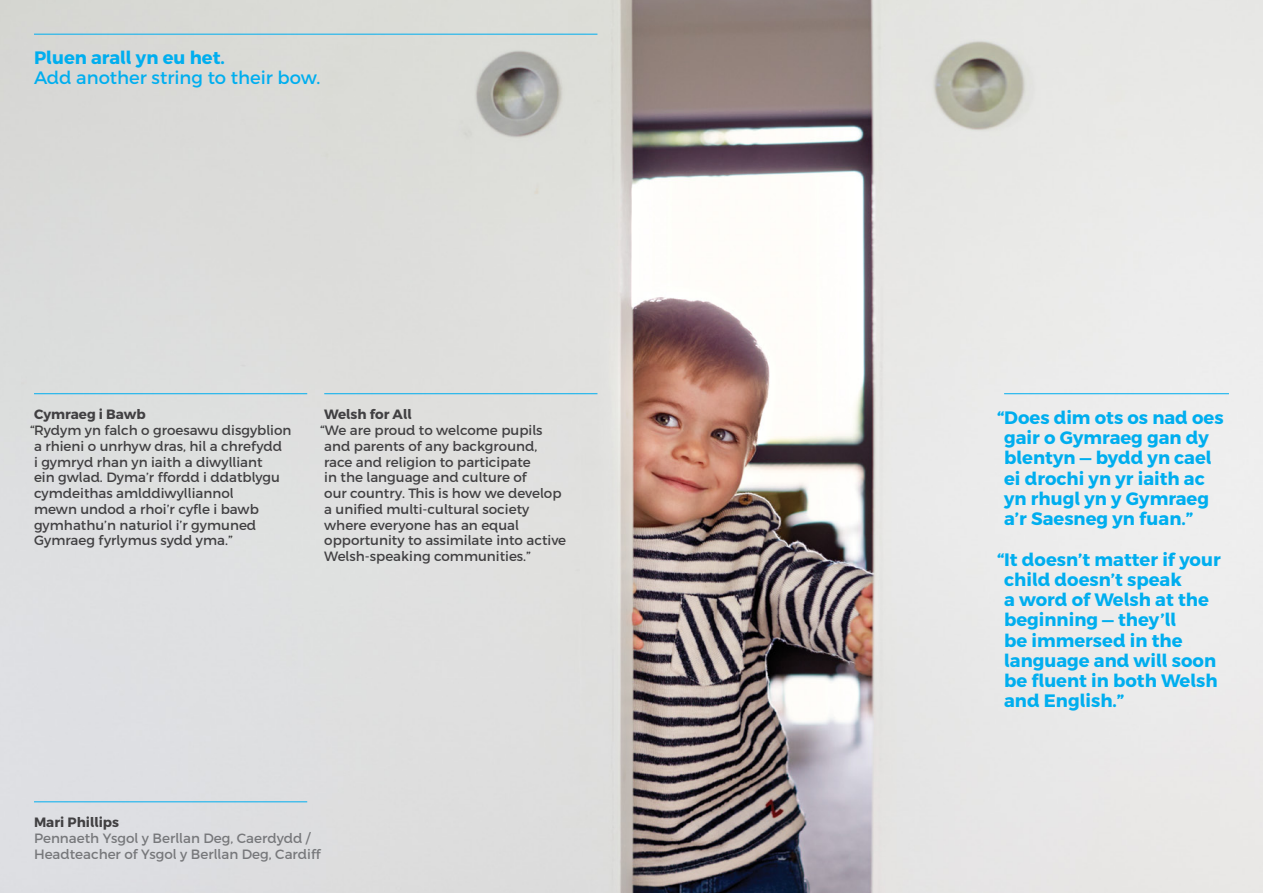
<style>
.page{position:relative;width:1263px;height:893px;background:#fff}
.page>*{position:absolute;margin:0;border:0;box-sizing:border-box;transform-origin:0 0}
.t1{font:700 18px/20.2px "Cymraeg";color:#00aeef}
.t2{font:18px/20.2px "Cymraeg";color:#00aeef}
.t3{font:13.5px/15.8px "Cymraeg";color:#414042}
.t4{font:13.5px/15.8px "Cymraeg";color:#77787b}
.t5{font:700 13.5px "Cymraeg";color:#414042}
.s1{font-weight:700}
</style>
<div class="page">
<img style="left:0;top:0;width:1263px;height:893px">
<hr style="left:1004px;top:393px;width:225px;height:1px;background:#00aeef">
<hr style="left:34px;top:802px;width:273px;height:1px;background:#00aeef">
<hr style="left:34px;top:34px;width:563px;height:1px;background:#00aeef">
<hr style="left:324px;top:393px;width:273px;height:1px;background:#00aeef">
<hr style="left:34px;top:393px;width:273px;height:1px;background:#00aeef">
<p class="t2" style="left:34px;top:48px;width:288px"><span class="s1">Pluen arall yn eu het.<br></span>Add another string to their bow.</p>
<p class="t3" style="left:30px;top:407px;width:263px"><span class="s1">Cymraeg i Bawb<br></span>“Rydym yn falch o groesawu disgyblion a rhieni o unrhyw dras, hil a chrefydd<br>i gymryd rhan yn iaith a diwylliant<br>ein gwlad. Dyma’r ffordd i ddatblygu cymdeithas amlddiwylliannol<br>mewn undod a rhoi’r cyfle i bawb gymhathu’n naturiol i’r gymuned<br>Gymraeg fyrlymus sydd yma.”</p>
<p class="t3" style="left:320px;top:407px;width:247px"><span class="s1">Welsh for All<br></span>“We are proud to welcome pupils and parents of any background,<br>race and religion to participate<br>in the language and culture of<br>our country. This is how we develop a unified multi-cultural society where everyone has an equal opportunity to assimilate into active<br>Welsh-speaking communities.”</p>
<p class="t5" style="left:34px;top:814px;width:87px">Mari Phillips</p>
<p class="t4" style="left:34px;top:830px;width:288px">Pennaeth Ysgol y Berllan Deg, Caerdydd /<br>Headteacher of Ysgol y Berllan Deg, Cardiff</p>
<p class="t1" style="left:1004px;top:407px;width:221px;text-indent:-7px">“Does dim ots os nad oes gair o Gymraeg gan dy blentyn — bydd yn cael ei drochi yn yr iaith ac yn rhugl yn y Gymraeg a’r Saesneg yn fuan.”</p>
<p class="t1" style="left:1004px;top:549px;width:218px;text-indent:-7px">“It doesn’t matter if your child doesn’t speak<br>a word of Welsh at the beginning — they’ll<br>be immersed in the language and will soon be fluent in both Welsh and English.”</p>
</div>
